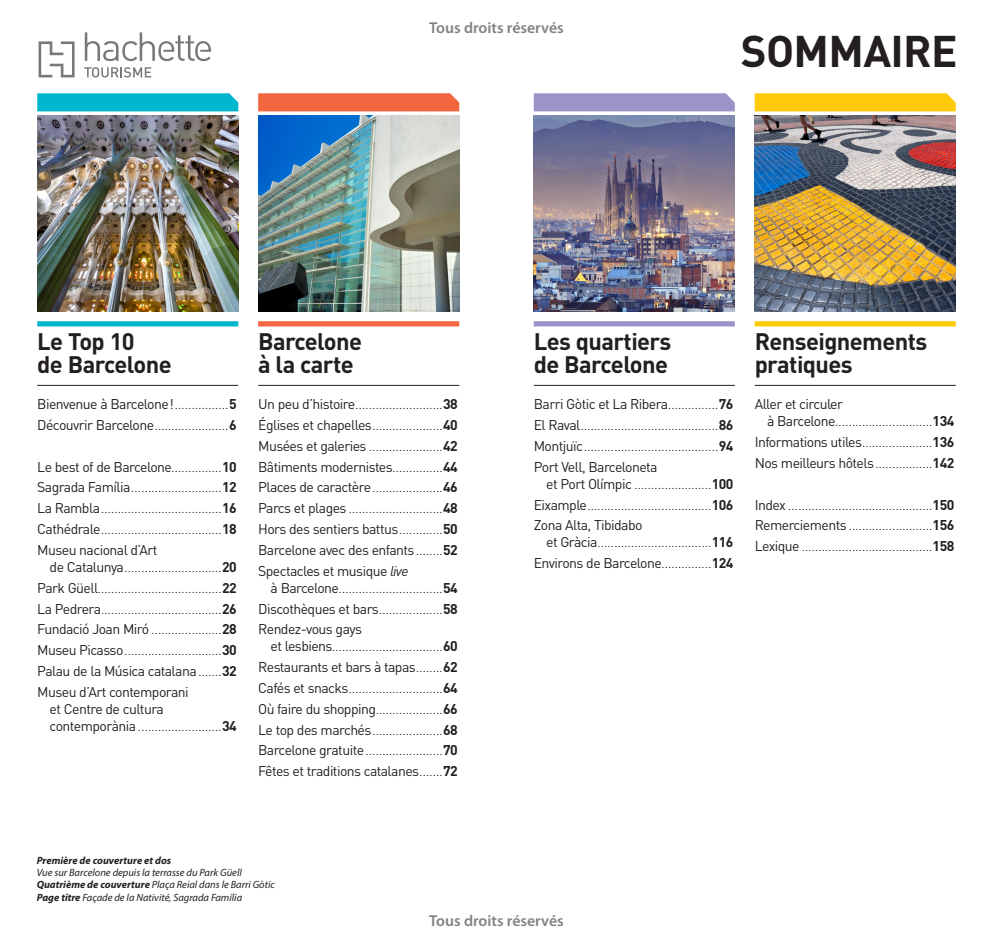
<style>
.page{position:relative;width:993px;height:948px;background:#fff}
.page>*{position:absolute;margin:0;border:0;box-sizing:border-box;transform-origin:0 0}
.Title_01_Spread_head{font:700 43.75px "DIN Pro";letter-spacing:-.015em;color:#231f20}
.Title_02_Main_headin{font:700 23.62px/22.8px "DIN Pro";letter-spacing:-.025em;color:#231f20}
.ENDPAPER__Sight_labe{font:600 15.75px "Myriad Pro";color:#808285}
.Title_03_Content_ent{font:14px/17.2px "DIN Pro";letter-spacing:-.04em;color:#231f20}
.Title_03_Content_ent-2{font:11.38px "DIN Pro";color:#231f20}
._26_Footer{font:italic 10.5px/12.2px "Myriad Pro";color:#231f20}
.s1{font-size:11.38px}
.s2{font-weight:700}
.s3{font-size:14px}
.s4{font-weight:700;font-size:14px}
.s5{font-style:italic}
</style>
<div class="page">
<svg style="left:37px;top:93px;width:201px;height:18px;background:#07b9cf"></svg>
<svg style="left:258px;top:93px;width:201px;height:18px;background:#f26a45"></svg>
<svg style="left:533px;top:93px;width:201px;height:18px;background:#9d97c9"></svg>
<svg style="left:754px;top:93px;width:201px;height:18px;background:#fecb11"></svg>
<div style="left:258px;top:321px;width:201px;height:5px;background:#f26640"></div>
<div style="left:533px;top:321px;width:201px;height:5px;background:#9a94c8"></div>
<div style="left:754px;top:321px;width:201px;height:5px;background:#feca0a"></div>
<img style="left:37px;top:116px;width:201px;height:195px">
<img style="left:258px;top:116px;width:201px;height:195px">
<img style="left:754px;top:116px;width:201px;height:195px">
<img style="left:533px;top:116px;width:201px;height:195px">
<div style="left:37px;top:321px;width:201px;height:5px;background:#00b7ce"></div>
<hr style="left:37px;top:385px;width:201px;height:1px;background:#231f20">
<hr style="left:258px;top:385px;width:201px;height:1px;background:#231f20">
<hr style="left:533px;top:385px;width:201px;height:1px;background:#231f20">
<hr style="left:754px;top:385px;width:201px;height:1px;background:#231f20">
<svg style="left:84px;top:67px;width:67px;height:10px"></svg>
<svg style="left:85px;top:32px;width:126px;height:29px"></svg>
<svg style="left:39px;top:41px;width:36px;height:36px"></svg>
<p class="ENDPAPER__Sight_labe" style="left:429px;top:19px;width:136px">Tous droits réservés</p>
<p class="Title_01_Spread_head" style="left:740px;top:21px;width:218px">SOMMAIRE</p>
<p class="Title_02_Main_headin" style="left:37px;top:329px;width:136px">Le Top 10<br>de Barcelone</p>
<p class="Title_03_Content_ent" style="left:37px;top:395px;width:201px">Bienvenue à Barcelone!<span class="s1">................</span><span class="s2">5</span></p>
<p class="Title_03_Content_ent-2" style="left:37px;top:418px;width:201px"><span class="s3">Découvrir Barcelone</span>......................<span class="s4">6</span></p>
<p class="Title_03_Content_ent" style="left:37px;top:457px;width:201px">Le best of de Barcelone<span class="s1">...............</span><span class="s2">10</span></p>
<p class="Title_03_Content_ent-2" style="left:37px;top:480px;width:201px"><span class="s3">Sagrada Família</span>...........................<span class="s4">12</span></p>
<p class="Title_03_Content_ent-2" style="left:37px;top:501px;width:201px"><span class="s3">La Rambla</span>....................................<span class="s4">16</span></p>
<p class="Title_03_Content_ent-2" style="left:37px;top:522px;width:201px"><span class="s3">Cathédrale</span>....................................<span class="s4">18</span></p>
<p class="Title_03_Content_ent" style="left:37px;top:540px;width:122px">Museu nacional d’Art</p>
<p class="Title_03_Content_ent-2" style="left:50px;top:560px;width:189px"><span class="s3">de Catalunya</span>.............................<span class="s4">20</span></p>
<p class="Title_03_Content_ent-2" style="left:37px;top:581px;width:201px"><span class="s3">Park Güell</span>.....................................<span class="s4">22</span></p>
<p class="Title_03_Content_ent-2" style="left:37px;top:601px;width:201px"><span class="s3">La Pedrera</span>....................................<span class="s4">26</span></p>
<p class="Title_03_Content_ent-2" style="left:37px;top:622px;width:201px"><span class="s3">Fundació Joan Miró</span> .....................<span class="s4">28</span></p>
<p class="Title_03_Content_ent-2" style="left:37px;top:643px;width:201px"><span class="s3">Museu Picasso</span>.............................<span class="s4">30</span></p>
<p class="Title_03_Content_ent" style="left:37px;top:661px;width:201px">Palau de la Música catalana <span class="s1">.......</span><span class="s2">32</span></p>
<p class="Title_03_Content_ent" style="left:50px;top:682px;width:140px;text-indent:-12px">Museu d’Art contemporani et Centre de cultura</p>
<p class="Title_03_Content_ent-2" style="left:50px;top:719px;width:189px"><span class="s3">contemporània</span>.........................<span class="s4">34</span></p>
<p class="Title_02_Main_headin" style="left:258px;top:329px;width:105px">Barcelone à la carte</p>
<p class="Title_03_Content_ent-2" style="left:258px;top:397px;width:201px"><span class="s3">Un peu d’histoire</span>..........................<span class="s4">38</span></p>
<p class="Title_03_Content_ent-2" style="left:258px;top:418px;width:201px"><span class="s3">Églises et chapelles</span>.....................<span class="s4">40</span></p>
<p class="Title_03_Content_ent-2" style="left:258px;top:439px;width:201px"><span class="s3">Musées et galeries</span> ......................<span class="s4">42</span></p>
<p class="Title_03_Content_ent" style="left:258px;top:457px;width:201px">Bâtiments modernistes<span class="s1">...............</span><span class="s2">44</span></p>
<p class="Title_03_Content_ent-2" style="left:258px;top:480px;width:201px"><span class="s3">Places de caractère</span>.....................<span class="s4">46</span></p>
<p class="Title_03_Content_ent-2" style="left:258px;top:501px;width:201px"><span class="s3">Parcs et plages</span> ............................<span class="s4">48</span></p>
<p class="Title_03_Content_ent" style="left:258px;top:520px;width:201px">Hors des sentiers battus<span class="s1">.............</span><span class="s2">50</span></p>
<p class="Title_03_Content_ent" style="left:258px;top:540px;width:201px">Barcelone avec des enfants <span class="s1">........</span><span class="s2">52</span></p>
<p class="Title_03_Content_ent" style="left:258px;top:561px;width:152px">Spectacles et musique <span class="s5">live</span></p>
<p class="Title_03_Content_ent-2" style="left:270px;top:581px;width:189px"><span class="s3">à Barcelone</span>...............................<span class="s4">54</span></p>
<p class="Title_03_Content_ent-2" style="left:258px;top:601px;width:201px"><span class="s3">Discothèques et bars</span>...................<span class="s4">58</span></p>
<p class="Title_03_Content_ent" style="left:258px;top:620px;width:105px">Rendez-vous gays</p>
<p class="Title_03_Content_ent-2" style="left:270px;top:639px;width:189px"><span class="s3">et lesbiens</span>.................................<span class="s4">60</span></p>
<p class="Title_03_Content_ent" style="left:258px;top:658px;width:201px">Restaurants et bars à tapas<span class="s1">........</span><span class="s2">62</span></p>
<p class="Title_03_Content_ent-2" style="left:258px;top:681px;width:201px"><span class="s3">Cafés et snacks</span>............................<span class="s4">64</span></p>
<p class="Title_03_Content_ent-2" style="left:258px;top:702px;width:201px"><span class="s3">Où faire du shopping</span>....................<span class="s4">66</span></p>
<p class="Title_03_Content_ent-2" style="left:258px;top:722px;width:201px"><span class="s3">Le top des marchés</span>.....................<span class="s4">68</span></p>
<p class="Title_03_Content_ent-2" style="left:258px;top:743px;width:201px"><span class="s3">Barcelone gratuite</span>.......................<span class="s4">70</span></p>
<p class="Title_03_Content_ent" style="left:258px;top:762px;width:201px">Fêtes et traditions catalanes<span class="s1">.......</span><span class="s2">72</span></p>
<p class="Title_02_Main_headin" style="left:533px;top:329px;width:139px">Les quartiers de Barcelone</p>
<p class="Title_03_Content_ent" style="left:533px;top:395px;width:201px">Barri Gòtic et La Ribera<span class="s1">...............</span><span class="s2">76</span></p>
<p class="Title_03_Content_ent-2" style="left:533px;top:418px;width:201px"><span class="s3">El Raval</span>.........................................<span class="s4">86</span></p>
<p class="Title_03_Content_ent-2" style="left:533px;top:439px;width:201px"><span class="s3">Montjuïc</span>........................................<span class="s4">94</span></p>
<p class="Title_03_Content_ent" style="left:533px;top:457px;width:125px">Port Vell, Barceloneta</p>
<p class="Title_03_Content_ent-2" style="left:546px;top:477px;width:189px"><span class="s3">et Port Olímpic</span> .......................<span class="s4">100</span></p>
<p class="Title_03_Content_ent-2" style="left:533px;top:497px;width:201px"><span class="s3">Eixample</span>.....................................<span class="s4">106</span></p>
<p class="Title_03_Content_ent" style="left:533px;top:516px;width:110px">Zona Alta, Tibidabo</p>
<p class="Title_03_Content_ent-2" style="left:546px;top:535px;width:189px"><span class="s3">et Gràcia</span>..................................<span class="s4">116</span></p>
<p class="Title_03_Content_ent" style="left:533px;top:554px;width:201px">Environs de Barcelone<span class="s1">...............</span><span class="s2">124</span></p>
<p class="Title_02_Main_headin" style="left:754px;top:329px;width:174px">Renseignements pratiques</p>
<p class="Title_03_Content_ent" style="left:754px;top:395px;width:90px">Aller et circuler</p>
<p class="Title_03_Content_ent-2" style="left:766px;top:414px;width:189px"><span class="s3">à Barcelone</span>.............................<span class="s4">134</span></p>
<p class="Title_03_Content_ent-2" style="left:754px;top:435px;width:201px"><span class="s3">Informations utiles</span>.....................<span class="s4">136</span></p>
<p class="Title_03_Content_ent" style="left:754px;top:453px;width:201px">Nos meilleurs hôtels<span class="s1">.................</span><span class="s2">142</span></p>
<p class="Title_03_Content_ent-2" style="left:754px;top:497px;width:201px"><span class="s3">Index</span> ...........................................<span class="s4">150</span></p>
<p class="Title_03_Content_ent-2" style="left:754px;top:518px;width:201px"><span class="s3">Remerciements</span> .........................<span class="s4">156</span></p>
<p class="Title_03_Content_ent-2" style="left:754px;top:539px;width:201px"><span class="s3">Lexique</span> .......................................<span class="s4">158</span></p>
<p class="_26_Footer" style="left:37px;top:854px;width:206px"><span class="s2">Première de couverture et dos<br></span>Vue sur Barcelone depuis la terrasse du Park Güell</p>
<p class="_26_Footer" style="left:37px;top:878px;width:239px"><span class="s2">Quatrième de couverture</span> Plaça Reial dans le Barri Gòtic</p>
<p class="_26_Footer" style="left:37px;top:890px;width:207px"><span class="s2">Page titre</span> Façade de la Nativité, Sagrada Família</p>
<p class="ENDPAPER__Sight_labe" style="left:429px;top:911px;width:136px">Tous droits réservés</p>
</div>
